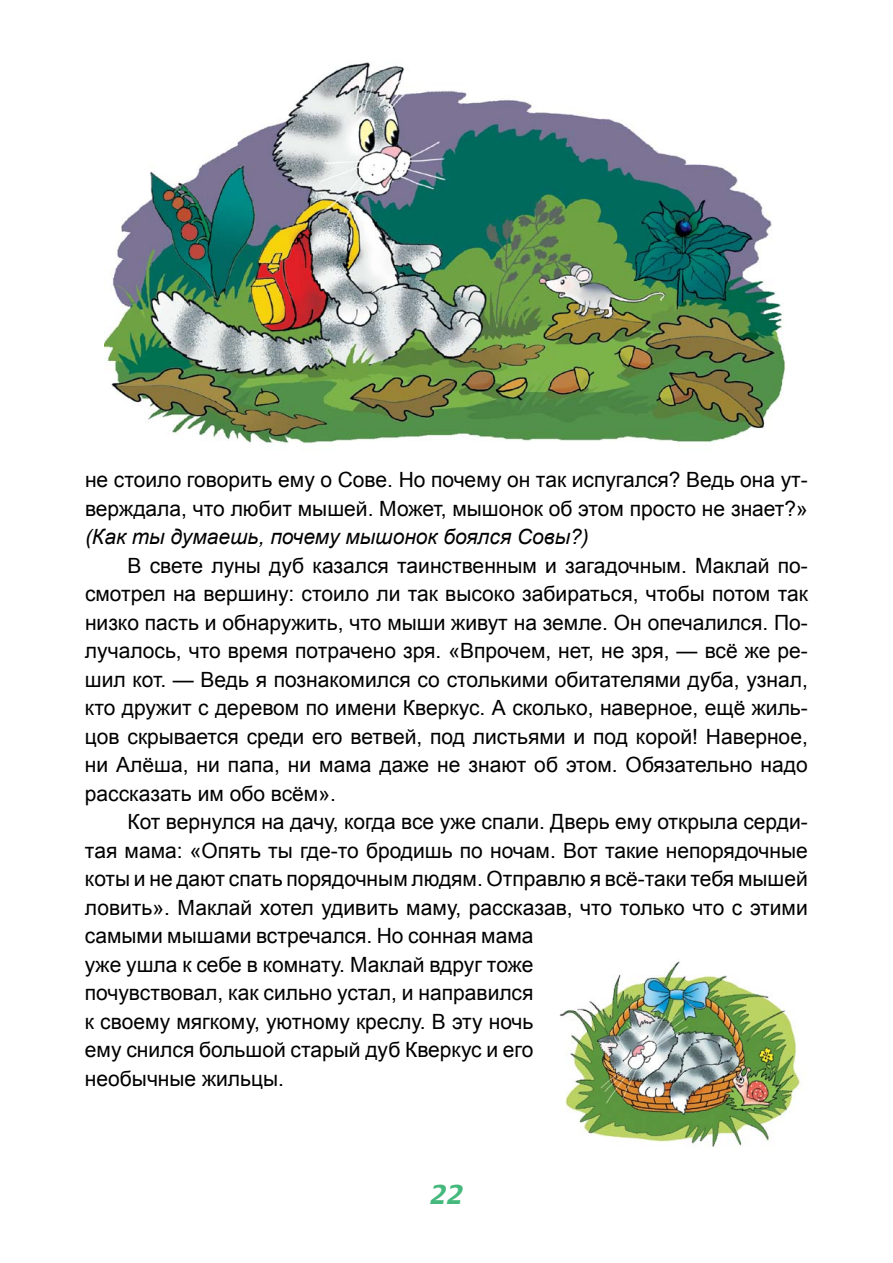
<style>
.page{position:relative;width:893px;height:1263px;background:#fff}
.page>*{position:absolute;margin:0;border:0;box-sizing:border-box;transform-origin:0 0}
.t1{font:27px "Fiesta";color:#45b97c}
.t2{font:21px/28.5px "Arial";color:#000}
.t3{font:italic 21px "Arial";color:#000}
</style>
<div class="page">
<img style="left:104px;top:62px;width:682px;height:389px">
<img style="left:559px;top:961px;width:246px;height:186px">
<p class="t2" style="left:85px;top:466px;width:724px">не стоило говорить ему о Сове. Но почему он так испугался? Ведь она ут&shy;верждала, что любит мышей. Может, мышонок об этом просто не знает?»</p>
<p class="t3" style="left:85px;top:523px;width:505px">(Как ты думаешь, почему мышонок боялся Совы?)</p>
<p class="t2" style="left:85px;top:551px;width:724px;text-align:justify;text-indent:43px">В свете луны дуб казался таинственным и загадочным. Маклай по&shy;смотрел на вершину: стоило ли так высоко забираться, чтобы потом так низко пасть и обнаружить, что мыши живут на земле. Он опечалился. По&shy;лучалось, что время потрачено зря. «Впрочем, нет, не зря, — всё же ре&shy;шил кот. — Ведь я познакомился со столькими обитателями дуба, узнал, кто дружит с деревом по имени Кверкус. А сколько, наверное, ещё жиль&shy;цов скрывается среди его ветвей, под листьями и под корой! Наверное, ни Алёша, ни папа, ни мама даже не знают об этом. Обязательно надо рассказать им обо всём».</p>
<p class="t2" style="left:85px;top:808px;width:724px;text-indent:43px">Кот вернулся на дачу, когда все уже спали. Дверь ему открыла серди&shy;тая мама: «Опять ты где-то бродишь по ночам. Вот такие непорядочные коты и не дают спать порядочным людям. Отправлю я всё-таки тебя мышей ловить». Маклай хотел удивить маму, рассказав, что только что с этими самыми мышами встречался. Но сонная мама<br>уже ушла к себе в комнату. Маклай вдруг тоже<br>почувствовал, как сильно устал, и направился<br>к своему мягкому, уютному креслу. В эту ночь<br>ему снился большой старый дуб Кверкус и его<br>необычные жильцы.</p>
<p class="t1" style="left:430px;top:1179px;width:35px">22</p>
</div>
